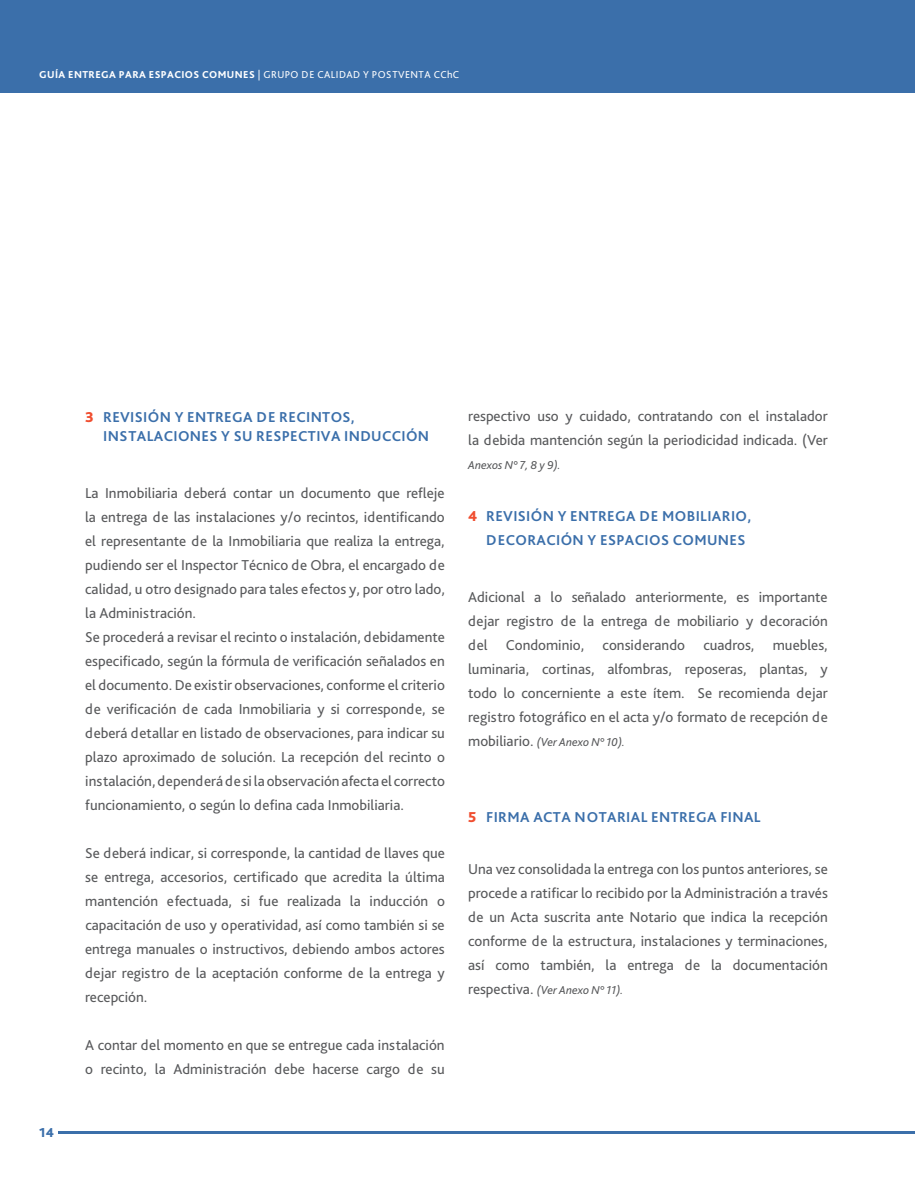
<style>
.page{position:relative;width:915px;height:1191px;background:#fff}
.page>*{position:absolute;margin:0;border:0;box-sizing:border-box;transform-origin:0 0}
.t1{font:15px/24px "Bliss Pro";color:#58595b}
.t2{font:700 15px/19.5px "Bliss Pro";letter-spacing:.025em;color:#3b6faa}
.t3{font:800 13.5px "Bliss Pro";color:#3b6faa}
.t4{font:italic 12px "Bliss Pro";color:#58595b}
.t5{font:800 10.5px "Bliss Pro";letter-spacing:.04em;color:#fff}
.s1{font-weight:400}
.s2{font-weight:800;color:#f04e30}
.s3{font-style:normal;font-size:15px}
</style>
<div class="page">
<div style="left:0;top:0;width:914px;height:93px;background:#3b6faa"></div>
<hr style="left:59px;top:1131px;width:855px;height:2px;background:#3b6faa">
<p class="t5" style="left:39px;top:68px;width:421px">GUÍA ENTREGA PARA ESPACIOS COMUNES <span class="s1">| GRUPO DE CALIDAD Y POSTVENTA CChC</span></p>
<p class="t3" style="left:39px;top:1124px;width:16px">14</p>
<p class="t2" style="left:103px;top:407px;width:327px;text-indent:-18px"><span class="s2">3</span> REVISIÓN Y ENTREGA DE RECINTOS,<br>INSTALACIONES Y SU RESPECTIVA INDUCCIÓN</p>
<p class="t1" style="left:85px;top:480px;width:361px">La Inmobiliaria deberá contar un documento que refleje la entrega de las instalaciones y/o recintos, identificando el representante de la Inmobiliaria que realiza la entrega, pudiendo ser el Inspector Técnico de Obra, el encargado de calidad, u otro designado para tales efectos y, por otro lado, la Administración.<br>Se procederá a revisar el recinto o instalación, debidamente especificado, según la fórmula de verificación señalados en el documento. De existir observaciones, conforme el criterio de verificación de cada Inmobiliaria y si corresponde, se deberá detallar en listado de observaciones, para indicar su plazo aproximado de solución. La recepción del recinto o instalación,dependeráde silaobservaciónafecta el correcto funcionamiento, o según lo defina cada Inmobiliaria.</p>
<p class="t1" style="left:85px;top:840px;width:361px;text-align:justify">Se deberá indicar, si corresponde, la cantidad de llaves que se entrega, accesorios, certificado que acredita la última mantención efectuada, si fue realizada la inducción o capacitación de uso y operatividad, así como también si se entrega manuales o instructivos, debiendo ambos actores dejar registro de la aceptación conforme de la entrega y recepción.</p>
<p class="t1" style="left:85px;top:1032px;width:361px">A contar del momento en que se entregue cada instalación o recinto, la Administración debe hacerse cargo de su</p>
<p class="t1" style="left:468px;top:404px;width:361px">respectivo uso y cuidado, contratando con el instalador la debida mantención según la periodicidad indicada. (Ver</p>
<p class="t4" style="left:468px;top:457px;width:94px">Anexos N° 7, 8 y 9).</p>
<p class="t2" style="left:486px;top:504px;width:266px;line-height:24px;text-indent:-18px"><span class="s2">4</span> REVISIÓN Y ENTREGA DE MOBILIARIO,<br>DECORACIÓN Y ESPACIOS COMUNES</p>
<p class="t1" style="left:468px;top:584px;width:361px;text-align:justify">Adicional a lo señalado anteriormente, es importante dejar registro de la entrega de mobiliario y decoración del Condominio, considerando cuadros, muebles, luminaria, cortinas, alfombras, reposeras, plantas, y todo lo concerniente a este ítem. Se recomienda dejar registro fotográfico en el acta y/o formato de recepción de</p>
<p class="t4" style="left:468px;top:734px;width:158px"><span class="s3">mobiliario.</span> (Ver Anexo N° 10).</p>
<p class="t2" style="left:468px;top:806px;width:294px"><span class="s2">5</span> FIRMA ACTA NOTARIAL ENTREGA FINAL</p>
<p class="t1" style="left:468px;top:856px;width:361px;text-align:justify">Una vez consolidada la entrega con los puntos anteriores, se procede a ratificar lo recibido por la Administración a través de un Acta suscrita ante Notario que indica la recepción conforme de la estructura, instalaciones y terminaciones, así como también, la entrega de la documentación</p>
<p class="t4" style="left:468px;top:982px;width:156px"><span class="s3">respectiva.</span> (Ver Anexo N° 11).</p>
</div>
